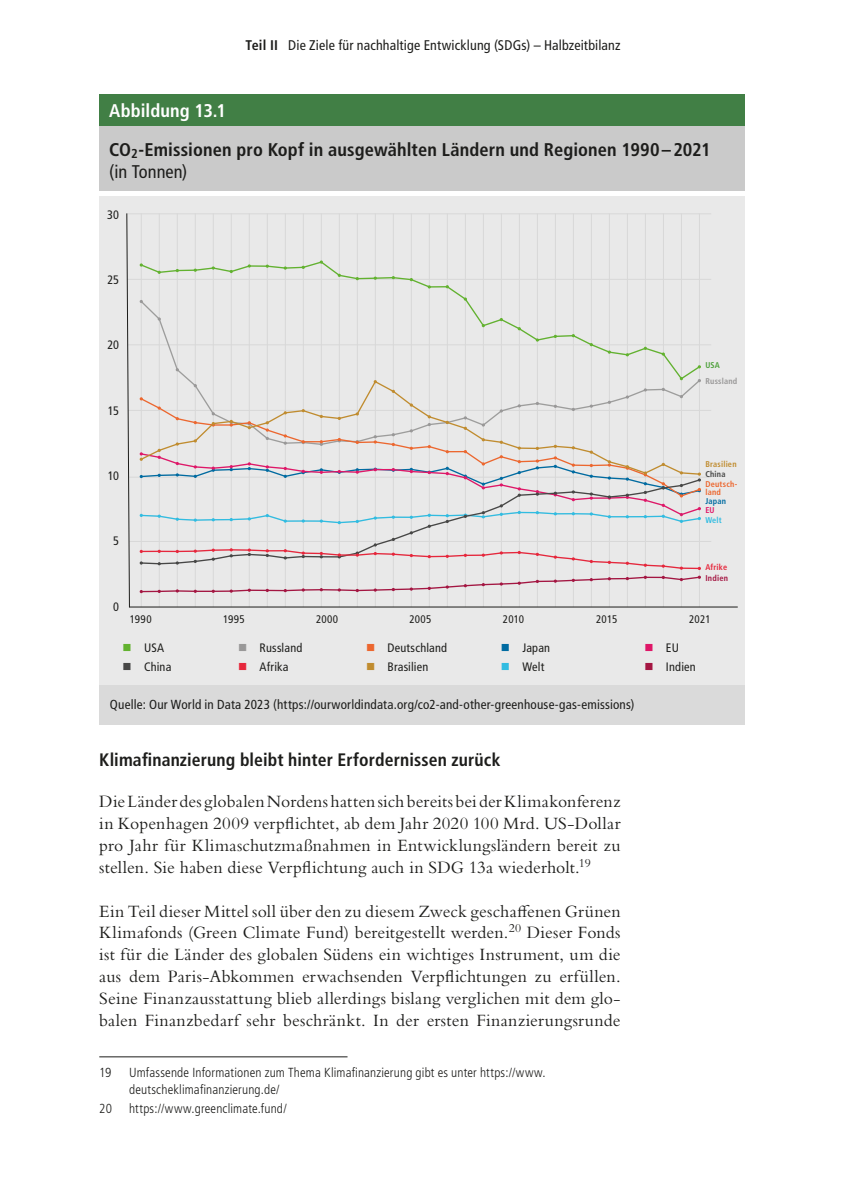
<style>
.page{position:relative;width:844px;height:1201px;background:#fff}
.page>*{position:absolute;margin:0;border:0;box-sizing:border-box;transform-origin:0 0}
.Kasten_Titel{font:700 condensed 18.38px/21.9px "Frutiger LT Std";letter-spacing:.005em;color:#1d1d1b}
.Box{font:700 condensed 18.38px "Frutiger LT Std";letter-spacing:.01em;color:#fff}
.Text{font:18.03px/21.9px "Bembo Std";letter-spacing:.01em;color:#1d1d1b;text-align:justify}
.Zwischentitel{font:700 condensed 18.03px "Frutiger LT Std";letter-spacing:.005em;color:#1d1d1b}
.t1{font:condensed 14px "Frutiger LT Std";letter-spacing:.01em;color:#1d1d1b}
.Fußnoten{font:300 condensed 13.12px/16.6px "Frutiger LT Std";letter-spacing:.01em;color:#1d1d1b}
.Quelle{font:condensed 13.12px "Frutiger LT Std";letter-spacing:.015em;color:#1d1d1b}
.Beschriftung{font:condensed 12.25px "Frutiger LT Std";letter-spacing:.015em;color:#1d1d1b}
.Beschriftung-2{font:condensed 11.03px "Frutiger LT Std";letter-spacing:.01em;color:#1d1d1b}
.Text-2{font:700 condensed 8.4px "Frutiger LT Std";letter-spacing:.03em;color:#ec672f}
.Text-3{font:700 condensed 8.4px "Frutiger LT Std";letter-spacing:.02em;color:#c08c2f}
.Text-4{font:700 condensed 8.4px "Frutiger LT Std";letter-spacing:.03em;color:#999898}
.Text-5{font:700 condensed 8.4px "Frutiger LT Std";letter-spacing:.02em;color:#e6273c}
.Text-6{font:700 condensed 8.4px "Frutiger LT Std";letter-spacing:.03em;color:#a41642}
.Text-7{font:700 condensed 8.4px "Frutiger LT Std";letter-spacing:.025em;color:#474746}
.Text-8{font:700 condensed 8.4px "Frutiger LT Std";letter-spacing:.03em;color:#006ba1}
.Text-9{font:700 condensed 8.4px "Frutiger LT Std";color:#31bce1}
.Text-10{font:700 condensed 8.4px "Frutiger LT Std";color:#4ca039}
.Text-11{font:700 condensed 8.4px "Frutiger LT Std";color:#df1768}
.s1{font-weight:700}
.s2{font-weight:400}
.s3{color:#62b22f}
.s4{color:#999898}
.s5{color:#ec672f}
.s6{color:#006ba1}
.s7{color:#df1768}
.s8{color:#474746}
.s9{color:#e6273c}
.s10{color:#c08c2f}
.s11{color:#31bce1}
.s12{color:#a41642}
</style>
<div class="page">
<div style="left:99px;top:94px;width:645px;height:32px;background:#417f45"></div>
<div style="left:99px;top:126px;width:645px;height:65px;background:#cacaca"></div>
<div style="left:99px;top:196px;width:645px;height:523px;background:#e9e9e9"></div>
<div style="left:99px;top:685px;width:645px;height:39px;background:#dadada"></div>
<hr style="left:99px;top:1056px;width:248px;height:1px;background:#1d1d1b">
<hr style="left:128px;top:344px;width:583px;height:1px;background:#d8d8d8">
<hr style="left:128px;top:279px;width:583px;height:1px;background:#d8d8d8">
<hr style="left:127px;top:213px;width:584px;height:1px;background:#d8d8d8">
<hr style="left:128px;top:410px;width:583px;height:1px;background:#d8d8d8">
<hr style="left:129px;top:477px;width:582px;height:1px;background:#d8d8d8">
<hr style="left:129px;top:541px;width:582px;height:1px;background:#d8d8d8">
<svg style="left:126px;top:213px;width:4px;height:395px"></svg>
<hr style="left:141px;top:213px;width:1px;height:394px;background:#d8d8d8">
<hr style="left:159px;top:213px;width:1px;height:394px;background:#d8d8d8">
<hr style="left:177px;top:213px;width:1px;height:394px;background:#d8d8d8">
<hr style="left:195px;top:213px;width:1px;height:394px;background:#d8d8d8">
<hr style="left:213px;top:213px;width:1px;height:394px;background:#d8d8d8">
<hr style="left:231px;top:213px;width:1px;height:394px;background:#d8d8d8">
<hr style="left:249px;top:213px;width:1px;height:394px;background:#d8d8d8">
<hr style="left:267px;top:213px;width:1px;height:394px;background:#d8d8d8">
<hr style="left:285px;top:213px;width:1px;height:394px;background:#d8d8d8">
<hr style="left:303px;top:213px;width:1px;height:394px;background:#d8d8d8">
<hr style="left:321px;top:213px;width:1px;height:394px;background:#d8d8d8">
<hr style="left:339px;top:213px;width:1px;height:394px;background:#d8d8d8">
<hr style="left:357px;top:213px;width:1px;height:394px;background:#d8d8d8">
<hr style="left:375px;top:213px;width:1px;height:394px;background:#d8d8d8">
<hr style="left:393px;top:213px;width:1px;height:394px;background:#d8d8d8">
<hr style="left:411px;top:213px;width:1px;height:394px;background:#d8d8d8">
<hr style="left:429px;top:213px;width:1px;height:394px;background:#d8d8d8">
<hr style="left:447px;top:213px;width:1px;height:394px;background:#d8d8d8">
<hr style="left:465px;top:213px;width:1px;height:394px;background:#d8d8d8">
<hr style="left:483px;top:213px;width:1px;height:394px;background:#d8d8d8">
<hr style="left:501px;top:213px;width:1px;height:394px;background:#d8d8d8">
<hr style="left:519px;top:213px;width:1px;height:394px;background:#d8d8d8">
<hr style="left:537px;top:213px;width:1px;height:394px;background:#d8d8d8">
<hr style="left:555px;top:213px;width:1px;height:394px;background:#d8d8d8">
<hr style="left:573px;top:213px;width:1px;height:394px;background:#d8d8d8">
<hr style="left:591px;top:213px;width:1px;height:394px;background:#d8d8d8">
<hr style="left:608px;top:213px;width:1px;height:394px;background:#d8d8d8">
<hr style="left:626px;top:213px;width:1px;height:394px;background:#d8d8d8">
<hr style="left:644px;top:213px;width:1px;height:394px;background:#d8d8d8">
<hr style="left:662px;top:213px;width:1px;height:394px;background:#d8d8d8">
<hr style="left:680px;top:213px;width:1px;height:394px;background:#d8d8d8">
<hr style="left:698px;top:213px;width:1px;height:394px;background:#d8d8d8">
<hr style="left:129px;top:606px;width:608px;height:1px;background:#1d1d1b">
<svg style="left:143px;top:261px;width:557px;height:38px"></svg>
<svg style="left:140px;top:263px;width:3px;height:4px"></svg>
<svg style="left:194px;top:268px;width:3px;height:4px"></svg>
<svg style="left:212px;top:266px;width:3px;height:4px"></svg>
<svg style="left:229px;top:270px;width:4px;height:3px"></svg>
<svg style="left:266px;top:264px;width:3px;height:4px"></svg>
<svg style="left:283px;top:266px;width:4px;height:4px"></svg>
<svg style="left:301px;top:266px;width:4px;height:3px"></svg>
<svg style="left:319px;top:260px;width:4px;height:4px"></svg>
<svg style="left:337px;top:274px;width:4px;height:3px"></svg>
<svg style="left:355px;top:277px;width:4px;height:3px"></svg>
<svg style="left:373px;top:276px;width:4px;height:4px"></svg>
<svg style="left:391px;top:276px;width:4px;height:3px"></svg>
<svg style="left:409px;top:278px;width:4px;height:3px"></svg>
<svg style="left:427px;top:285px;width:4px;height:3px"></svg>
<svg style="left:445px;top:285px;width:4px;height:3px"></svg>
<svg style="left:142px;top:299px;width:558px;height:78px"></svg>
<svg style="left:158px;top:317px;width:3px;height:4px"></svg>
<svg style="left:140px;top:377px;width:560px;height:216px"></svg>
<p class="t1" style="left:245px;top:37px;width:376px"><span class="s1">Teil II</span> Die Ziele für nachhaltige Entwicklung (SDGs) – Halbzeitbilanz</p>
<p class="Box" style="left:109px;top:100px;width:118px">Abbildung 13.1</p>
<p class="Kasten_Titel" style="left:109px;top:138px;width:603px">CO<sub>2</sub>-Emissionen pro Kopf in ausgewählten Ländern und Regionen 1990–2021 <span class="s2">(in Tonnen)</span></p>
<p class="Beschriftung" style="left:107px;top:207px;width:14px">30</p>
<p class="Beschriftung" style="left:107px;top:273px;width:13px">25</p>
<p class="Beschriftung" style="left:107px;top:338px;width:13px">20</p>
<p class="Beschriftung" style="left:108px;top:403px;width:13px">15</p>
<p class="Beschriftung" style="left:108px;top:468px;width:13px">10</p>
<p class="Beschriftung" style="left:113px;top:534px;width:7px">5</p>
<p class="Beschriftung" style="left:113px;top:599px;width:7px">0</p>
<p class="Text-10" style="left:705px;top:360px;width:16px">USA</p>
<p class="Text-4" style="left:705px;top:376px;width:34px">Russland</p>
<p class="Text-3" style="left:705px;top:459px;width:33px">Brasilien</p>
<p class="Text-7" style="left:705px;top:469px;width:22px">China</p>
<p class="Text-8" style="left:705px;top:496px;width:22px">Japan</p>
<p class="Text-9" style="left:705px;top:515px;width:18px">Welt</p>
<p class="Text-2" style="left:705px;top:479px;width:33px">Deutsch-</p>
<p class="Text-2" style="left:705px;top:487px;width:17px">land</p>
<p class="Text-11" style="left:705px;top:505px;width:11px">EU</p>
<p class="Text-5" style="left:705px;top:562px;width:23px">Afrike</p>
<p class="Text-6" style="left:705px;top:573px;width:24px">Indien</p>
<p class="Beschriftung-2" style="left:130px;top:613px;width:23px">1990</p>
<p class="Beschriftung-2" style="left:223px;top:613px;width:23px">1995</p>
<p class="Beschriftung-2" style="left:316px;top:613px;width:24px">2000</p>
<p class="Beschriftung-2" style="left:409px;top:613px;width:24px">2005</p>
<p class="Beschriftung-2" style="left:503px;top:613px;width:23px">2010</p>
<p class="Beschriftung-2" style="left:596px;top:613px;width:23px">2015</p>
<p class="Beschriftung-2" style="left:689px;top:613px;width:23px">2021</p>
<p class="Beschriftung" style="left:123px;top:640px;width:43px"><span class="s3">■</span> USA</p>
<p class="Beschriftung" style="left:238px;top:640px;width:66px"><span class="s4">■</span> Russland</p>
<p class="Beschriftung" style="left:366px;top:640px;width:83px"><span class="s5">■</span> Deutschland</p>
<p class="Beschriftung" style="left:501px;top:640px;width:51px"><span class="s6">■</span> Japan</p>
<p class="Beschriftung" style="left:644px;top:640px;width:36px"><span class="s7">■</span> EU</p>
<p class="Beschriftung" style="left:123px;top:660px;width:50px"><span class="s8">■</span> China</p>
<p class="Beschriftung" style="left:238px;top:660px;width:52px"><span class="s9">■</span> Afrika</p>
<p class="Beschriftung" style="left:366px;top:660px;width:64px"><span class="s10">■</span> Brasilien</p>
<p class="Beschriftung" style="left:501px;top:660px;width:45px"><span class="s11">■</span> Welt</p>
<p class="Beschriftung" style="left:644px;top:660px;width:53px"><span class="s12">■</span> Indien</p>
<p class="Quelle" style="left:110px;top:697px;width:526px">Quelle: Our World in Data 2023 (https://ourworldindata.org/co2-and-other-greenhouse-gas-emissions)</p>
<p class="Zwischentitel" style="left:99px;top:749px;width:402px">Klimafinanzierung bleibt hinter Erfordernissen zurück</p>
<p class="Text" style="left:99px;top:790px;width:522px">Die Länder des globalen Nordens hatten sich bereits bei der Klimakonferenz in Kopenhagen 2009 verpflichtet, ab dem Jahr 2020 100 Mrd. US-Dollar pro Jahr für Klimaschutzmaßnahmen in Entwicklungsländern bereit zu stellen. Sie haben diese Verpflichtung auch in SDG 13a wiederholt.<sup>19</sup></p>
<p class="Text" style="left:99px;top:899px;width:522px">Ein Teil dieser Mittel soll über den zu diesem Zweck geschaffenen Grünen Klimafonds (Green Climate Fund) bereitgestellt werden.<sup>20</sup> Dieser Fonds ist für die Länder des globalen Südens ein wichtiges Instrument, um die aus dem Paris-Abkommen erwachsenden Verpflichtungen zu erfüllen.<br>Seine Finanzausstattung blieb allerdings bislang verglichen mit dem glo&shy;balen Finanzbedarf sehr beschränkt. In der ersten Finanzierungsrunde</p>
<p class="Fußnoten" style="left:99px;top:1064px;width:14px">19</p>
<p class="Fußnoten" style="left:129px;top:1064px;width:418px">Umfassende Informationen zum Thema Klimafinanzierung gibt es unter https://www. deutscheklimafinanzierung.de/</p>
<p class="Fußnoten" style="left:99px;top:1100px;width:14px">20</p>
<p class="Fußnoten" style="left:129px;top:1100px;width:159px">https://www.greenclimate.fund/</p>
</div>
